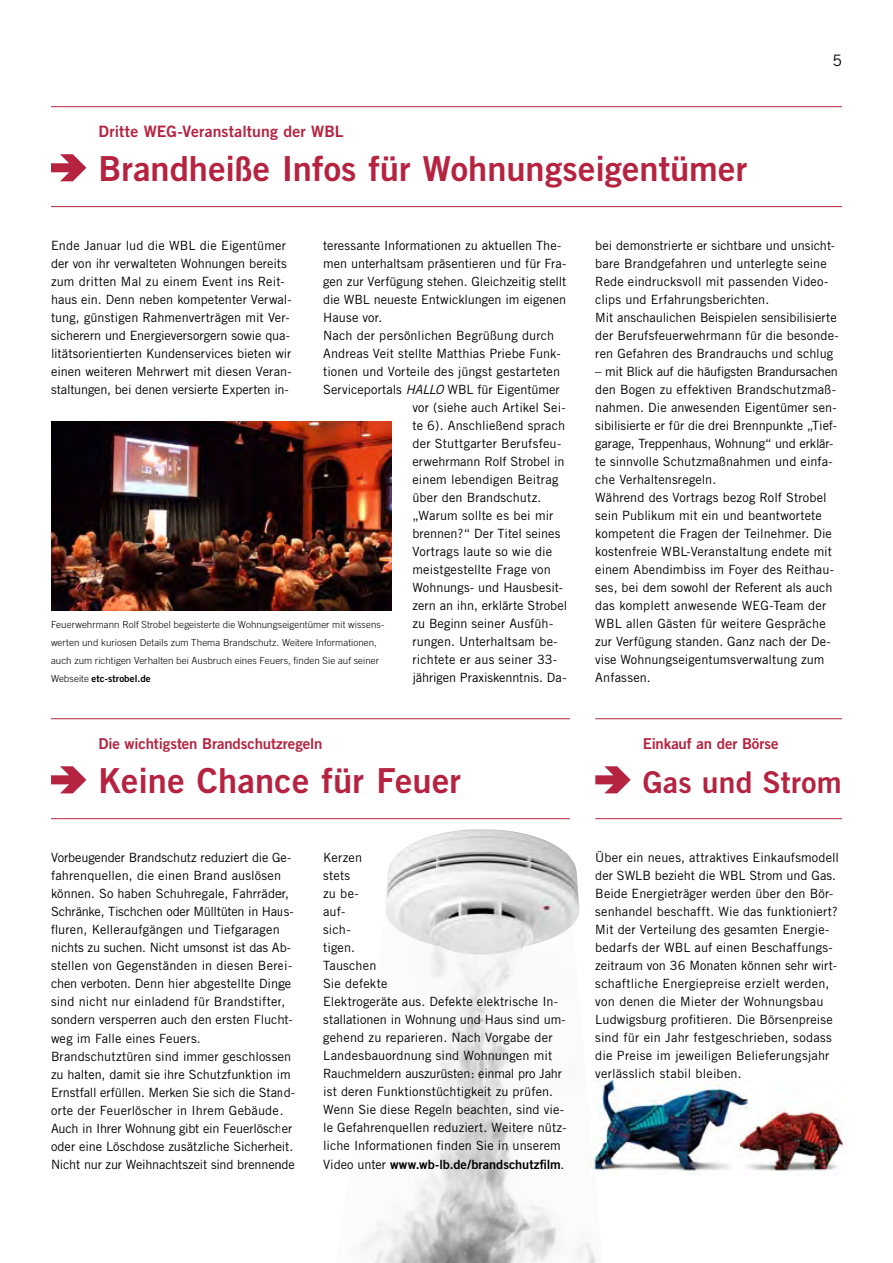
<style>
.page{position:relative;width:893px;height:1263px;background:#fff}
.page>*{position:absolute;margin:0;border:0;box-sizing:border-box;transform-origin:0 0}
.t1{font:34.5px "Trade Gothic Bold Two";letter-spacing:.005em;color:#b62340}
.t2{font:30px "Trade Gothic Bold Two";letter-spacing:.01em;color:#b62340}
.t3{font:15.75px "Trade Gothic Bold Two";letter-spacing:.01em;color:#b62340}
.t4{font:15.75px "Trade Gothic";color:#000}
.t5{font:15px "Trade Gothic Bold Two";letter-spacing:-.005em;color:#b62340}
.t6{font:12.75px/18px "Trade Gothic";letter-spacing:.005em;color:#000}
.t7{font:12.75px "Trade Gothic Bold Two";color:#000}
.t8{font:300 9.75px/18px "Trade Gothic";letter-spacing:.01em;color:#000}
.t9{font:9.75px "Trade Gothic Bold Two";letter-spacing:.01em;color:#000}
.s1{font-style:italic}
.s2{font-family:"Trade Gothic";font-weight:300}
.s3{font-family:"Trade Gothic"}
</style>
<div class="page">
<svg style="left:51px;top:154px;width:35px;height:27px"></svg>
<hr style="left:51px;top:106px;width:791px;height:1px;background:#b62340">
<hr style="left:51px;top:206px;width:791px;height:1px;background:#b62340">
<svg style="left:595px;top:766px;width:36px;height:27px"></svg>
<svg style="left:51px;top:766px;width:35px;height:27px"></svg>
<hr style="left:595px;top:718px;width:247px;height:1px;background:#b62340">
<hr style="left:595px;top:818px;width:247px;height:1px;background:#b62340">
<hr style="left:51px;top:718px;width:519px;height:1px;background:#b62340">
<hr style="left:51px;top:818px;width:519px;height:1px;background:#b62340">
<img style="left:386px;top:829px;width:193px;height:72px">
<img style="left:362px;top:901px;width:234px;height:362px">
<img style="left:591px;top:1080px;width:255px;height:95px">
<img style="left:51px;top:421px;width:340px;height:189px">
<p class="t3" style="left:99px;top:122px;width:247px">Dritte WEG-Veranstaltung der WBL</p>
<h1 class="t1" style="left:99px;top:148px;width:650px">Brandheiße Infos für Wohnungseigentümer</h1>
<p class="t4" style="left:832px;top:51px;width:11px">5</p>
<p class="t6" style="left:51px;top:237px;width:242px">Ende Januar lud die WBL die Eigentümer der von ihr verwalteten Wohnungen bereits zum dritten Mal zu einem Event ins Reit&shy;haus ein. Denn neben kompetenter Verwal&shy;tung, günstigen Rahmenverträgen mit Ver&shy;sicherern und Energieversorgern sowie qua&shy;litätsorientierten Kundenservices bieten wir einen weiteren Mehrwert mit diesen Veran&shy;staltungen, bei denen versierte Experten in-</p>
<p class="t6" style="left:323px;top:237px;width:240px">teressante Informationen zu aktuellen The-</p>
<p class="t6" style="left:323px;top:255px;width:245px">men unterhaltsam präsentieren und für Fra-</p>
<p class="t6" style="left:323px;top:273px;width:245px">gen zur Verfügung stehen. Gleichzeitig stellt</p>
<p class="t6" style="left:323px;top:291px;width:245px">die WBL neueste Entwicklungen im eigenen</p>
<p class="t6" style="left:323px;top:309px;width:61px">Hause vor.</p>
<p class="t6" style="left:323px;top:327px;width:233px">Nach der persönlichen Begrüßung durch</p>
<p class="t6" style="left:323px;top:345px;width:239px">Andreas Veit stellte Matthias Priebe Funk-</p>
<p class="t6" style="left:323px;top:363px;width:238px">tionen und Vorteile des jüngst gestarteten</p>
<p class="t6" style="left:323px;top:381px;width:238px">Serviceportals <span class="s1">HALLO</span> WBL für Eigentümer</p>
<p class="t6" style="left:412px;top:399px;width:155px">vor (siehe auch Artikel Sei-</p>
<p class="t6" style="left:412px;top:417px;width:154px">te 6). Anschließend sprach</p>
<p class="t6" style="left:412px;top:435px;width:150px">der Stuttgarter Berufsfeu-</p>
<p class="t6" style="left:412px;top:453px;width:153px">erwehrmann Rolf Strobel in</p>
<p class="t6" style="left:412px;top:471px;width:147px">einem lebendigen Beitrag</p>
<p class="t6" style="left:412px;top:489px;width:130px">über den Brandschutz.</p>
<p class="t6" style="left:412px;top:507px;width:143px">„Warum sollte es bei mir</p>
<p class="t6" style="left:412px;top:525px;width:150px">brennen?“ Der Titel seines</p>
<p class="t6" style="left:412px;top:543px;width:141px">Vortrags laute so wie die</p>
<p class="t6" style="left:412px;top:561px;width:140px">meistgestellte Frage von</p>
<p class="t6" style="left:412px;top:579px;width:152px">Wohnungs- und Hausbesit-</p>
<p class="t6" style="left:412px;top:597px;width:156px">zern an ihn, erklärte Strobel</p>
<p class="t6" style="left:412px;top:615px;width:142px">zu Beginn seiner Ausfüh-</p>
<p class="t6" style="left:412px;top:633px;width:147px">rungen. Unterhaltsam be-</p>
<p class="t6" style="left:412px;top:651px;width:146px">richtete er aus seiner 33-</p>
<p class="t6" style="left:412px;top:669px;width:156px">jährigen Praxiskenntnis. Da-</p>
<p class="t8" style="left:51px;top:616px;width:335px">Feuerwehrmann Rolf Strobel begeisterte die Wohnungseigentümer mit wissens&shy;werten und kuriosen Details zum Thema Brandschutz. Weitere Informationen, auch zum richtigen Verhalten bei Ausbruch eines Feuers, finden Sie auf seiner</p>
<p class="t9" style="left:51px;top:673px;width:101px"><span class="s2">Webseite</span> etc-strobel.de</p>
<p class="t5" style="left:99px;top:734px;width:225px">Die wichtigsten Brandschutzregeln</p>
<h1 class="t1" style="left:99px;top:759px;width:364px">Keine Chance für Feuer</h1>
<p class="t6" style="left:51px;top:849px;width:246px">Vorbeugender Brandschutz reduziert die Ge&shy;fahrenquellen, die einen Brand auslösen können. So haben Schuhregale, Fahrräder, Schränke, Tischchen oder Mülltüten in Haus&shy;fluren, Kelleraufgängen und Tiefgaragen nichts zu suchen. Nicht umsonst ist das Ab&shy;stellen von Gegenständen in diesen Berei&shy;chen verboten. Denn hier abgestellte Dinge sind nicht nur einladend für Brandstifter, sondern versperren auch den ersten Flucht&shy;weg im Falle eines Feuers.<br>Brandschutztüren sind immer geschlossen zu halten, damit sie ihre Schutzfunktion im Ernstfall erfüllen. Merken Sie sich die Stand&shy;orte der Feuerlöscher in Ihrem Gebäude.<br>Auch in Ihrer Wohnung gibt ein Feuerlöscher oder eine Löschdose zusätzliche Sicherheit.<br>Nicht nur zur Weihnachtszeit sind brennende</p>
<p class="t6" style="left:323px;top:849px;width:245px">Kerzen<br>stets<br>zu be-<br>auf-<br>sich-<br>tigen.<br>Tauschen<br>Sie defekte<br>Elektrogeräte aus. Defekte elektrische In&shy;stallationen in Wohnung und Haus sind um&shy;gehend zu reparieren. Nach Vorgabe der<br>Landesbauordnung sind Wohnungen mit<br>Rauchmeldern auszurüsten: einmal pro Jahr ist deren Funktionstüchtigkeit zu prüfen.<br>Wenn Sie diese Regeln beachten, sind vie&shy;le Gefahrenquellen reduziert. Weitere nütz&shy;liche Informationen finden Sie in unserem</p>
<p class="t7" style="left:323px;top:1156px;width:243px"><span class="s3">Video unter</span> www.wb-lb.de/brandschutzfilm<span class="s3">.</span></p>
<p class="t6" style="left:595px;top:237px;width:245px">bei demonstrierte er sichtbare und unsicht&shy;bare Brandgefahren und unterlegte seine Rede eindrucksvoll mit passenden Video&shy;clips und Erfahrungsberichten.<br>Mit anschaulichen Beispielen sensibilisierte der Berufsfeuerwehrmann für die besonde&shy;ren Gefahren des Brandrauchs und schlug</p>
<p class="t6" style="left:595px;top:363px;width:244px">– mit Blick auf die häufigsten Brandursachen den Bogen zu effektiven Brandschutzmaß&shy;nahmen. Die anwesenden Eigentümer sen&shy;sibilisierte er für die drei Brennpunkte „Tief&shy;garage, Treppenhaus, Wohnung“ und erklär&shy;te sinnvolle Schutzmaßnahmen und einfa&shy;che Verhaltensregeln.<br>Während des Vortrags bezog Rolf Strobel sein Publikum mit ein und beantwortete kompetent die Fragen der Teilnehmer. Die kostenfreie WBL-Veranstaltung endete mit einem Abendimbiss im Foyer des Reithau&shy;ses, bei dem sowohl der Referent als auch das komplett anwesende WEG-Team der WBL allen Gästen für weitere Gespräche zur Verfügung standen. Ganz nach der De&shy;vise Wohnungseigentumsverwaltung zum Anfassen.</p>
<p class="t5" style="left:643px;top:734px;width:137px">Einkauf an der Börse</p>
<h2 class="t2" style="left:643px;top:763px;width:201px">Gas und Strom</h2>
<p class="t6" style="left:595px;top:849px;width:245px">Über ein neues, attraktives Einkaufsmodell der SWLB bezieht die WBL Strom und Gas.<br>Beide Energieträger werden über den Bör&shy;senhandel beschafft. Wie das funktioniert?<br>Mit der Verteilung des gesamten Energie&shy;bedarfs der WBL auf einen Beschaffungs&shy;zeitraum von 36 Monaten können sehr wirt&shy;schaftliche Energiepreise erzielt werden, von denen die Mieter der Wohnungsbau Ludwigsburg profitieren. Die Börsenpreise sind für ein Jahr festgeschrieben, sodass die Preise im jeweiligen Belieferungsjahr verlässlich stabil bleiben.</p>
</div>
